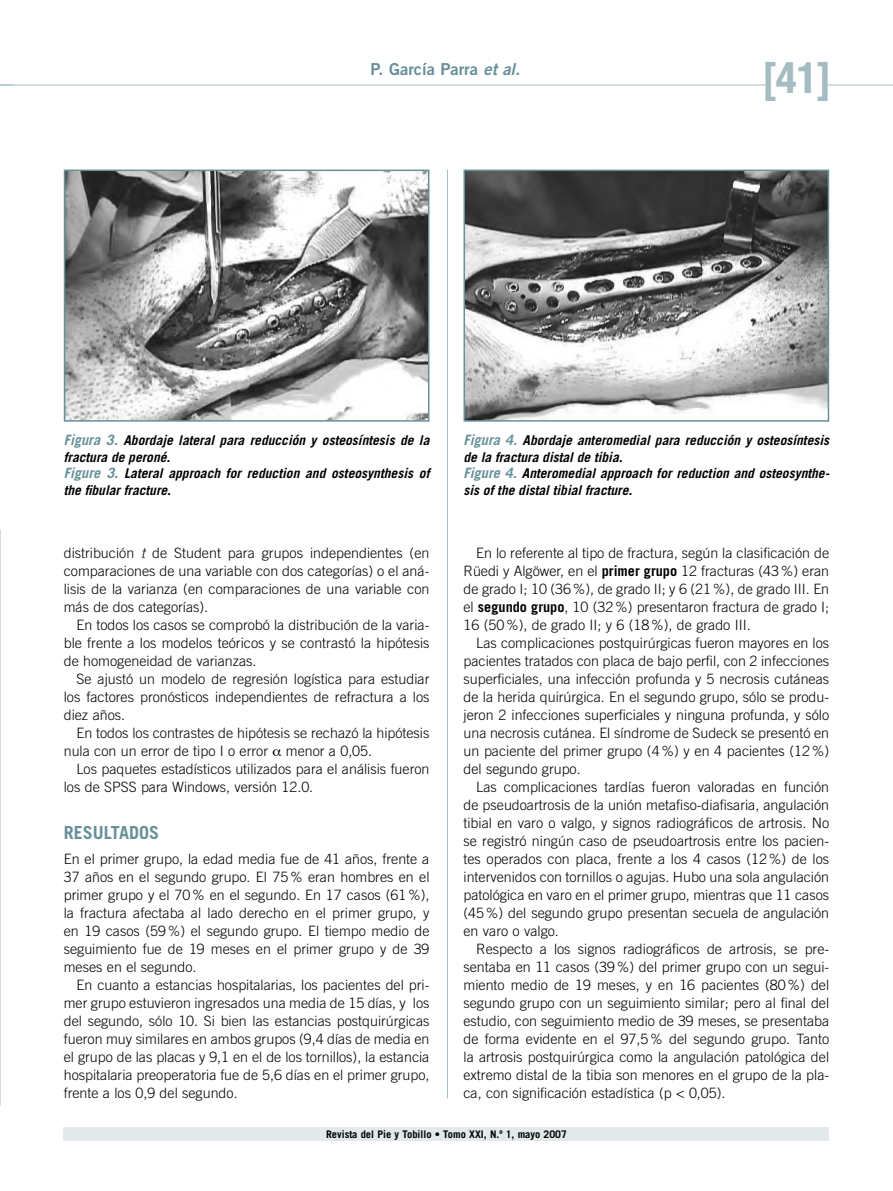
<style>
.page{position:relative;width:893px;height:1191px;background:#fff}
.page>*{position:absolute;margin:0;border:0;box-sizing:border-box;transform-origin:0 0}
.t1{font:700 condensed 43.5px "Helvetica Neue";color:#a4bcc2}
._04_01-Ladillo_1{font:700 18px "Trade Gothic";color:#67909a}
.t2{font:16.5px "Trade Gothic Bold Two";color:#67909a}
._05_02_Texto_general{font:300 14.25px/18px "Trade Gothic";color:#000;text-align:justify}
._08_01-Pie_de_figura{font:italic 700 13.5px/16.5px "Trade Gothic";color:#000}
._08_02-Pie_de_figura__ingl{font:italic 700 13.5px/16.5px "Trade Gothic";color:#000}
.t3{font:700 10.5px "Trade Gothic";color:#000}
.s1{font-style:italic}
.s2{font-size:14.25px;color:#67909a}
.s3{font-weight:700}
</style>
<div class="page">
<hr style="left:0;top:529px;width:1px;height:577px;background:#a4bcc2">
<hr style="left:0;top:85px;width:766px;height:1px;background:#a4bcc2">
<hr style="left:826px;top:85px;width:67px;height:1px;background:#a4bcc2">
<div style="left:64px;top:1127px;width:765px;height:13px;background:#e1e9eb"></div>
<hr style="left:447px;top:170px;width:1px;height:928px;background:#a4bcc2">
<img style="left:67px;top:173px;width:359px;height:246px">
<div style="left:64px;top:170px;width:365px;height:252px;border:2px solid #67909a"></div>
<img style="left:466px;top:173px;width:360px;height:246px">
<div style="left:463px;top:170px;width:366px;height:252px;border:2px solid #67909a"></div>
<p class="t2" style="left:371px;top:59px;width:151px">P. García Parra <span class="s1">et al.</span></p>
<h1 class="t1" style="left:762px;top:51px;width:71px">[41]</h1>
<p class="_08_01-Pie_de_figura" style="left:64px;top:432px;width:367px"><span class="s2">Figura 3.</span> Abordaje lateral para reducción y osteosíntesis de la fractura de peroné.</p>
<p class="_08_01-Pie_de_figura" style="left:64px;top:465px;width:367px"><span class="s2">Figure 3.</span> Lateral approach for reduction and osteosynthesis of the fibular fracture.</p>
<p class="_05_02_Texto_general" style="left:64px;top:544px;width:367px">distribución <span class="s1">t</span> de Student para grupos independientes (en comparaciones de una variable con dos categorías) o el aná&shy;lisis de la varianza (en comparaciones de una variable con más de dos categorías).</p>
<p class="_05_02_Texto_general" style="left:64px;top:616px;width:367px;text-indent:13px">En todos los casos se comprobó la distribución de la varia&shy;ble frente a los modelos teóricos y se contrastó la hipótesis de homogeneidad de varianzas.</p>
<p class="_05_02_Texto_general" style="left:64px;top:670px;width:367px;text-indent:13px">Se ajustó un modelo de regresión logística para estudiar los factores pronósticos independientes de refractura a los diez años.</p>
<p class="_05_02_Texto_general" style="left:64px;top:724px;width:367px;text-indent:13px">En todos los contrastes de hipótesis se rechazó la hipótesis nula con un error de tipo I o error menor a 0,05.</p>
<p class="_05_02_Texto_general" style="left:64px;top:760px;width:367px;text-indent:13px">Los paquetes estadísticos utilizados para el análisis fueron los de SPSS para Windows, versión 12.0.</p>
<p class="_04_01-Ladillo_1" style="left:64px;top:821px;width:97px">RESULTADOS</p>
<p class="_05_02_Texto_general" style="left:64px;top:850px;width:367px">En el primer grupo, la edad media fue de 41 años, frente a 37 años en el segundo grupo. El 75 % eran hombres en el primer grupo y el 70 % en el segundo. En 17 casos (61 %), la fractura afectaba al lado derecho en el primer grupo, y en 19 casos (59 %) el segundo grupo. El tiempo medio de seguimiento fue de 19 meses en el primer grupo y de 39 meses en el segundo.</p>
<p class="_05_02_Texto_general" style="left:64px;top:976px;width:367px;text-indent:13px">En cuanto a estancias hospitalarias, los pacientes del pri&shy;mer grupo estuvieron ingresados una media de 15 días, y los del segundo, sólo 10. Si bien las estancias postquirúrgicas fueron muy similares en ambos grupos (9,4 días de media en el grupo de las placas y 9,1 en el de los tornillos), la estancia hospitalaria preoperatoria fue de 5,6 días en el primer grupo, frente a los 0,9 del segundo.</p>
<p class="_08_01-Pie_de_figura" style="left:463px;top:432px;width:367px"><span class="s2">Figura 4.</span> Abordaje anteromedial para reducción y osteosíntesis de la fractura distal de tibia.</p>
<p class="_08_02-Pie_de_figura__ingl" style="left:463px;top:465px;width:366px"><span class="s2">Figure 4.</span> Anteromedial approach for reduction and osteosynthe&shy;sis of the distal tibial fracture.</p>
<p class="_05_02_Texto_general" style="left:463px;top:544px;width:367px;text-indent:13px">En lo referente al tipo de fractura, según la clasificación de Rüedi y Algöwer, en el <span class="s3">primer grupo</span> 12 fracturas (43 %) eran de grado I; 10 (36 %), de grado II; y 6 (21 %), de grado III. En el <span class="s3">segundo grupo</span>, 10 (32 %) presentaron fractura de grado I; 16 (50 %), de grado II; y 6 (18 %), de grado III.</p>
<p class="_05_02_Texto_general" style="left:463px;top:634px;width:367px;text-indent:13px">Las complicaciones postquirúrgicas fueron mayores en los pacientes tratados con placa de bajo perfil, con 2 infecciones superficiales, una infección profunda y 5 necrosis cutáneas de la herida quirúrgica. En el segundo grupo, sólo se produ&shy;jeron 2 infecciones superficiales y ninguna profunda, y sólo una necrosis cutánea. El síndrome de Sudeck se presentó en un paciente del primer grupo (4 %) y en 4 pacientes (12 %) del segundo grupo.</p>
<p class="_05_02_Texto_general" style="left:463px;top:778px;width:367px;text-indent:13px">Las complicaciones tardías fueron valoradas en función de pseudoartrosis de la unión metafiso-diafisaria, angulación tibial en varo o valgo, y signos radiográficos de artrosis. No se registró ningún caso de pseudoartrosis entre los pacien&shy;tes operados con placa, frente a los 4 casos (12 %) de los intervenidos con tornillos o agujas. Hubo una sola angulación patológica en varo en el primer grupo, mientras que 11 casos (45 %) del segundo grupo presentan secuela de angulación en varo o valgo.</p>
<p class="_05_02_Texto_general" style="left:463px;top:940px;width:367px;text-indent:13px">Respecto a los signos radiográficos de artrosis, se pre&shy;sentaba en 11 casos (39 %) del primer grupo con un segui&shy;miento medio de 19 meses, y en 16 pacientes (80 %) del segundo grupo con un seguimiento similar; pero al final del estudio, con seguimiento medio de 39 meses, se presentaba de forma evidente en el 97,5 % del segundo grupo. Tanto la artrosis postquirúrgica como la angulación patológica del extremo distal de la tibia son menores en el grupo de la pla&shy;ca, con significación estadística (p &lt; 0,05).</p>
<p class="t3" style="left:326px;top:1127px;width:242px">Revista del Pie y Tobillo • Tomo XXI, N.º 1, mayo 2007</p>
</div>
